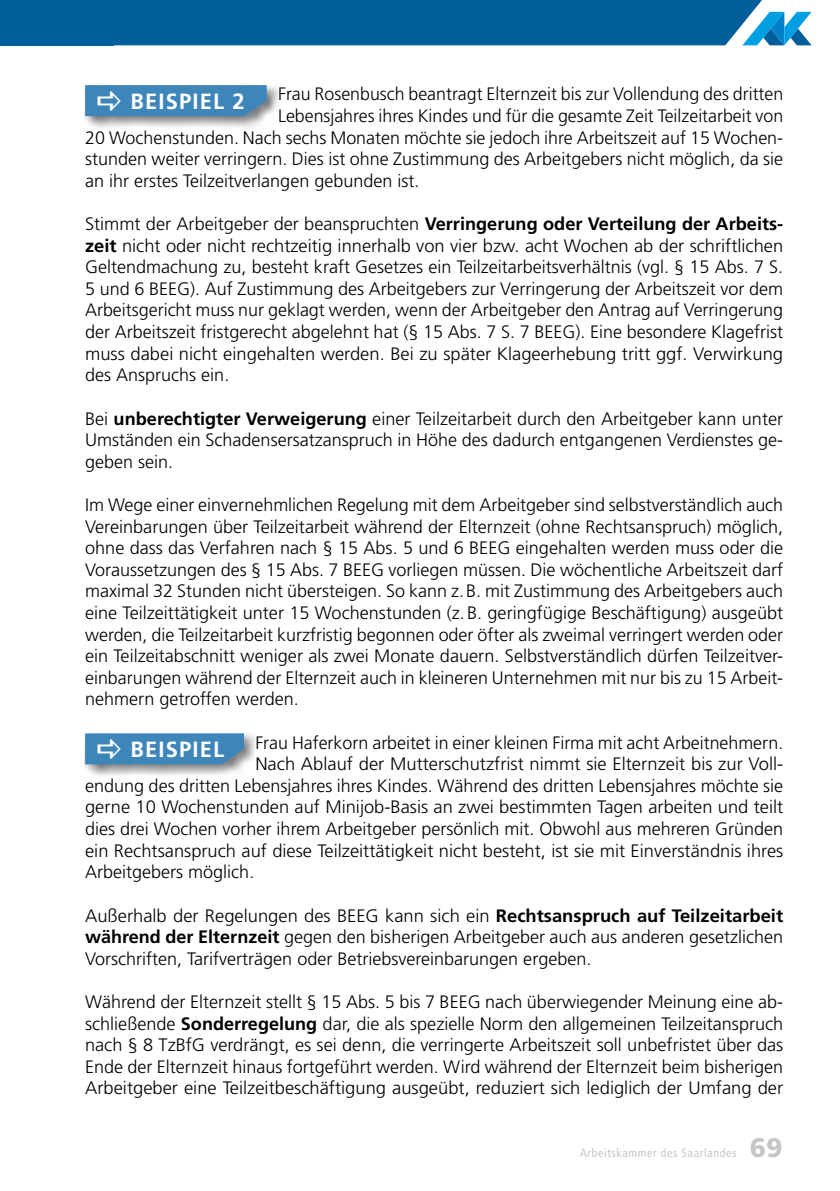
<style>
.page{position:relative;width:840px;height:1191px;background:#fff}
.page>*{position:absolute;margin:0;border:0;box-sizing:border-box;transform-origin:0 0}
.t1{font:900 26.8px "Frutiger";color:#c5c6c6}
.t2{font:700 22px "Frutiger";letter-spacing:.05em;color:#fff}
.Body_Text{font:300 18px/21.6px "Frutiger";color:#000;text-align:justify}
.t3{font:condensed 12px "Frutiger";letter-spacing:.05em;color:#c5c6c6}
.s1{font-weight:700}
</style>
<div class="page">
<div style="left:1px;top:0;width:113px;height:45px;background:#005f9b"></div>
<svg style="left:114px;top:0;width:697px;height:45px;background:#0d69a2"></svg>
<div style="left:84px;top:84px;width:195px;height:45px;background:#000;opacity:.5"></div>
<div style="left:84px;top:732px;width:171px;height:45px;background:#000;opacity:.5"></div>
<div style="left:85px;top:85px;width:181px;height:31px;background:#3e86b9"></div>
<svg style="left:85px;top:733px;width:159px;height:31px;background:#4388b8"></svg>
<p class="Body_Text" style="left:278px;top:84px;width:506px">Frau Rosenbusch beantragt Elternzeit bis zur Vollendung des dritten</p>
<p class="Body_Text" style="left:278px;top:105px;width:506px">Lebensjahres ihres Kindes und für die gesamte Zeit Teilzeitarbeit von</p>
<p class="Body_Text" style="left:85px;top:127px;width:699px">20 Wochenstunden. Nach sechs Monaten möchte sie jedoch ihre Arbeitszeit auf 15 Wochen-</p>
<p class="Body_Text" style="left:85px;top:148px;width:699px">stunden weiter verringern. Dies ist ohne Zustimmung des Arbeitgebers nicht möglich, da sie</p>
<p class="Body_Text" style="left:85px;top:170px;width:336px">an ihr erstes Teilzeitverlangen gebunden ist.</p>
<p class="Body_Text" style="left:85px;top:213px;width:699px">Stimmt der Arbeitgeber der beanspruchten <span class="s1">Verringerung oder Verteilung der Arbeits&shy;zeit</span> nicht oder nicht rechtzeitig innerhalb von vier bzw. acht Wochen ab der schriftlichen Geltendmachung zu, besteht kraft Gesetzes ein Teilzeitarbeitsverhältnis (vgl. § 15 Abs. 7 S.<br>5 und 6 BEEG). Auf Zustimmung des Arbeitgebers zur Verringerung der Arbeitszeit vor dem Arbeitsgericht muss nur geklagt werden, wenn der Arbeitgeber den Antrag auf Verringerung der Arbeitszeit fristgerecht abgelehnt hat (§ 15 Abs. 7 S. 7 BEEG). Eine besondere Klagefrist muss dabei nicht eingehalten werden. Bei zu später Klageerhebung tritt ggf. Verwirkung des Anspruchs ein.</p>
<p class="Body_Text" style="left:85px;top:408px;width:699px">Bei <span class="s1">unberechtigter Verweigerung</span> einer Teilzeitarbeit durch den Arbeitgeber kann unter Umständen ein Schadensersatzanspruch in Höhe des dadurch entgangenen Verdienstes ge&shy;geben sein.</p>
<p class="Body_Text" style="left:85px;top:494px;width:699px">Im Wege einer einvernehmlichen Regelung mit dem Arbeitgeber sind selbstverständlich auch Vereinbarungen über Teilzeitarbeit während der Elternzeit (ohne Rechtsanspruch) möglich, ohne dass das Verfahren nach § 15 Abs. 5 und 6 BEEG eingehalten werden muss oder die Voraussetzungen des § 15 Abs. 7 BEEG vorliegen müssen. Die wöchentliche Arbeitszeit darf maximal 32 Stunden nicht übersteigen. So kann z.B. mit Zustimmung des Arbeitgebers auch eine Teilzeittätigkeit unter 15 Wochenstunden (z.B. geringfügige Beschäftigung) ausgeübt werden, die Teilzeitarbeit kurzfristig begonnen oder öfter als zweimal verringert werden oder ein Teilzeitabschnitt weniger als zwei Monate dauern. Selbstverständlich dürfen Teilzeitver&shy;einbarungen während der Elternzeit auch in kleineren Unternehmen mit nur bis zu 15 Arbeit&shy;nehmern getroffen werden.</p>
<p class="Body_Text" style="left:255px;top:732px;width:529px">Frau Haferkorn arbeitet in einer kleinen Firma mit acht Arbeitnehmern.</p>
<p class="Body_Text" style="left:255px;top:753px;width:529px">Nach Ablauf der Mutterschutzfrist nimmt sie Elternzeit bis zur Voll-</p>
<p class="Body_Text" style="left:85px;top:775px;width:699px">endung des dritten Lebensjahres ihres Kindes. Während des dritten Lebensjahres möchte sie</p>
<p class="Body_Text" style="left:85px;top:796px;width:699px">gerne 10 Wochenstunden auf Minijob-Basis an zwei bestimmten Tagen arbeiten und teilt</p>
<p class="Body_Text" style="left:85px;top:818px;width:699px">dies drei Wochen vorher ihrem Arbeitgeber persönlich mit. Obwohl aus mehreren Gründen</p>
<p class="Body_Text" style="left:85px;top:840px;width:699px">ein Rechtsanspruch auf diese Teilzeittätigkeit nicht besteht, ist sie mit Einverständnis ihres</p>
<p class="Body_Text" style="left:85px;top:861px;width:171px">Arbeitgebers möglich.</p>
<p class="Body_Text" style="left:85px;top:904px;width:699px">Außerhalb der Regelungen des BEEG kann sich ein <span class="s1">Rechtsanspruch auf Teilzeitarbeit während der Elternzeit</span> gegen den bisherigen Arbeitgeber auch aus anderen gesetzlichen Vorschriften, Tarifverträgen oder Betriebsvereinbarungen ergeben.</p>
<p class="Body_Text" style="left:85px;top:991px;width:699px">Während der Elternzeit stellt § 15 Abs. 5 bis 7 BEEG nach überwiegender Meinung eine ab&shy;schließende <span class="s1">Sonderregelung</span> dar, die als spezielle Norm den allgemeinen Teilzeitanspruch nach § 8 TzBfG verdrängt, es sei denn, die verringerte Arbeitszeit soll unbefristet über das Ende der Elternzeit hinaus fortgeführt werden. Wird während der Elternzeit beim bisherigen Arbeitgeber eine Teilzeitbeschäftigung ausgeübt, reduziert sich lediglich der Umfang der</p>
<p class="t2" style="left:130px;top:89px;width:115px">BEISPIEL 2</p>
<p class="t2" style="left:130px;top:737px;width:95px">BEISPIEL</p>
<p class="t3" style="left:579px;top:1145px;width:158px">Arbeitskammer des Saarlandes</p>
<h1 class="t1" style="left:749px;top:1131px;width:34px">69</h1>
</div>
